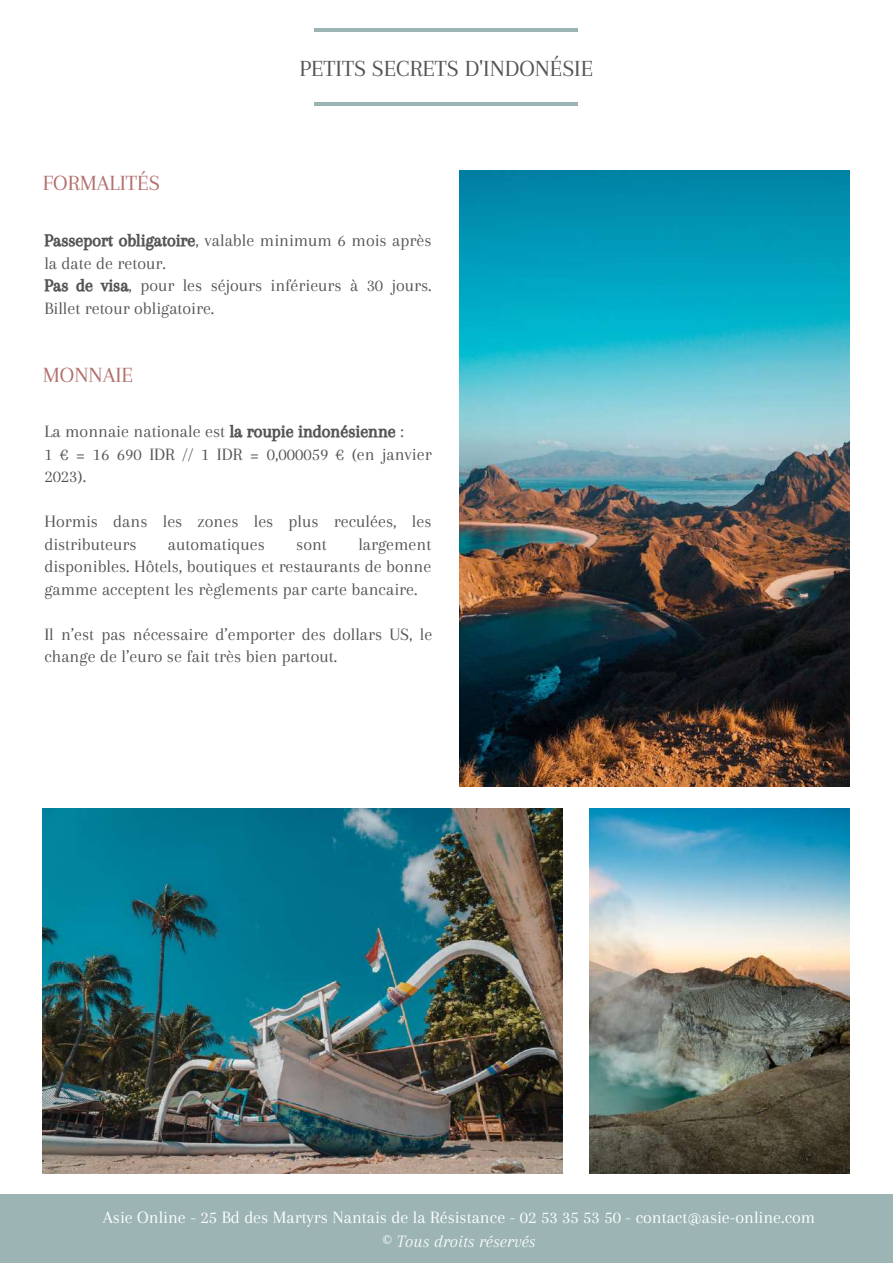
<style>
.page{position:relative;width:893px;height:1264px;background:#fff}
.page>*{position:absolute;margin:0;border:0;box-sizing:border-box;transform-origin:0 0}
.t1{font:24px "Arapey";color:#545454}
.t2{font:22.5px "Arapey";color:#b2706d}
.t3{font:18px/22.5px "Arapey";color:#545454}
.t4{font:18px/24.8px "Arapey";color:#fff;text-align:center}
.t5{font:800 15px/20.2px "Open Sans";color:#fff;text-align:center}
.s1{font-family:"CA Generated"}
.s2{font-style:italic}
</style>
<div class="page">
<hr style="left:315px;top:102px;width:263px;height:3px;background:#9cb5b4">
<hr style="left:315px;top:28px;width:263px;height:3px;background:#9cb5b4">
<div style="left:0;top:1194px;width:892px;height:68px;background:#9cb5b4"></div>
<img style="left:589px;top:808px;width:260px;height:365px">
<img style="left:43px;top:808px;width:519px;height:365px">
<img style="left:459px;top:170px;width:390px;height:616px">
<p class="t2" style="left:43px;top:171px;width:119px">FORMALITÉS</p>
<h1 class="t1" style="left:299px;top:55px;width:295px">PETITS SECRETS D'INDONÉSIE</h1>
<p class="t3" style="left:44px;top:229px;width:389px"><span class="s1">Passeport obligatoire</span>, valable minimum 6 mois après la date de retour.<br><span class="s1">Pas de visa</span>, pour les séjours inférieurs à 30 jours.<br>Billet retour obligatoire.</p>
<p class="t2" style="left:43px;top:362px;width:92px">MONNAIE</p>
<p class="t3" style="left:44px;top:420px;width:389px">La monnaie nationale est <span class="s1">la roupie indonésienne</span> :<br>1 € = 16 690 IDR // 1 IDR = 0,000059 € (en janvier<br>2023).</p>
<p class="t3" style="left:44px;top:510px;width:388px">Hormis dans les zones les plus reculées, les distributeurs</p>
<p class="t3" style="left:44px;top:533px;width:388px;text-align:justify;text-indent:314px">largement disponibles. Hôtels, boutiques et restaurants de bonne gamme acceptent les règlements par carte bancaire.</p>
<p class="t3" style="left:44px;top:622px;width:389px">Il n’est pas nécessaire d’emporter des dollars US, le change de l’euro se fait très bien partout.</p>
<p class="t3" style="left:168px;top:533px;width:98px">automatiques</p>
<p class="t3" style="left:296px;top:533px;width:32px">sont</p>
<p class="t4" style="left:103px;top:1204px;width:714px">Asie Online - 25 Bd des Martyrs Nantais de la Résistance - 02 53 35 53 50 - contact@asie-online.com © <span class="s2">Tous droits réservés</span></p>
<p class="t5" style="left:144px;top:1207px;width:632px">Asie Online - 1 Beauregard 44120 Vertou - 02 53 35 53 50 - contact@asie-online.com © <span class="s2">Tous droits réservés</span></p>
</div>
